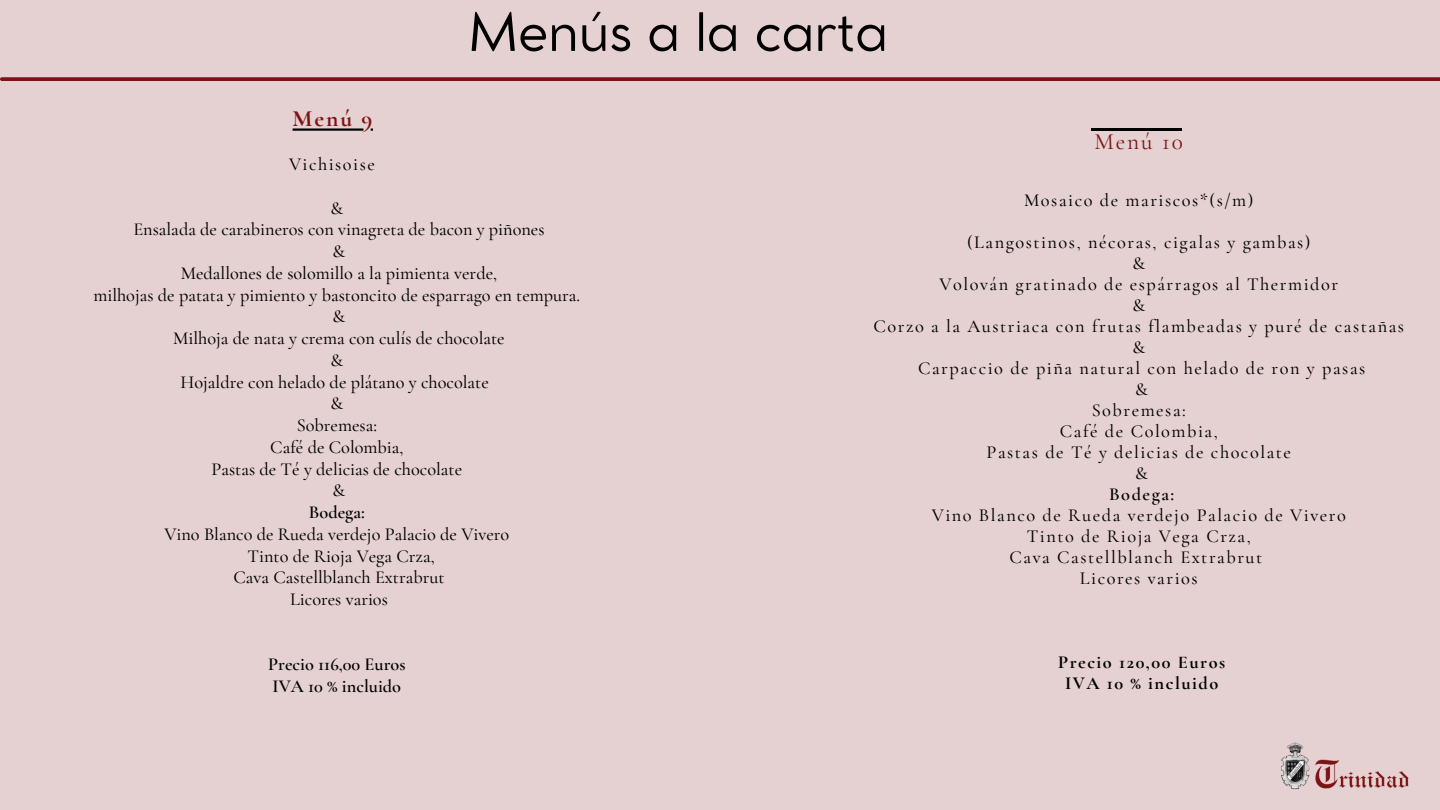
<style>
.page{position:relative;width:1440px;height:810px;background:#e6d1d2}
.page>*{position:absolute;margin:0;border:0;box-sizing:border-box;transform-origin:0 0}
.t1{font:52px "Cocomat Pro";color:#000}
.t2{font:23.3px "Cormorant Garamond";letter-spacing:.085em;color:#7d1315}
.t3{font:700 23.3px "Cormorant Garamond";color:#7d1315}
.t4{font:500 18.3px "Cormorant Garamond";color:#000}
.t5{font:500 18.3px/21px "Cormorant Garamond";letter-spacing:.085em;color:#000;text-align:center}
.t6{font:600 18.3px "Cormorant Garamond";color:#000}
.t7{font:700 18.3px "Cormorant Garamond";letter-spacing:.085em;color:#000}
</style>
<div class="page">
<img style="left:1281px;top:742px;width:128px;height:47px">
<svg style="left:293px;top:128px;width:80px;height:3px"></svg>
<svg style="left:0;top:77px;width:1440px;height:4px;background:#831e20"></svg>
<hr style="left:1091px;top:128px;width:90px;height:3px;background:#000">
<h1 class="t3" style="left:293px;top:105px;width:81px">Menú 9</h1>
<p class="t1" style="left:468px;top:12px;width:421px">Menús a la carta</p>
<h2 class="t2" style="left:1094px;top:128px;width:90px">Menú 10</h2>
<p class="t5" style="left:289px;top:154px;width:87px">Vichisoise</p>
<p class="t4" style="left:330px;top:197px;width:14px">&amp;</p>
<p class="t4" style="left:133px;top:218px;width:413px">Ensalada de carabineros con vinagreta de bacon y piñones</p>
<h3 class="t4" style="left:333px;top:240px;width:14px">&amp;</h3>
<p class="t4" style="left:181px;top:262px;width:318px">Medallones de solomillo a la pimienta verde,</p>
<p class="t4" style="left:94px;top:284px;width:488px">milhojas de patata y pimiento y bastoncito de esparrago en tempura.</p>
<p class="t4" style="left:333px;top:305px;width:14px">&amp;</p>
<p class="t4" style="left:173px;top:327px;width:333px">Milhoja de nata y crema con culís de chocolate</p>
<p class="t4" style="left:330px;top:349px;width:14px">&amp;</p>
<p class="t4" style="left:181px;top:371px;width:310px">Hojaldre con helado de plátano y chocolate</p>
<p class="t4" style="left:330px;top:392px;width:14px">&amp;</p>
<p class="t4" style="left:297px;top:414px;width:82px">Sobremesa:</p>
<p class="t4" style="left:270px;top:436px;width:135px">Café de Colombia,</p>
<p class="t4" style="left:212px;top:458px;width:252px">Pastas de Té y delicias de chocolate</p>
<p class="t4" style="left:333px;top:479px;width:14px">&amp;</p>
<p class="t6" style="left:309px;top:501px;width:58px">Bodega:</p>
<p class="t4" style="left:164px;top:523px;width:347px">Vino Blanco de Rueda verdejo Palacio de Vivero</p>
<p class="t4" style="left:248px;top:545px;width:189px">Tinto de Rioja Vega Crza,</p>
<p class="t4" style="left:233px;top:566px;width:213px">Cava Castellblanch Extrabrut</p>
<p class="t4" style="left:290px;top:588px;width:99px">Licores varios</p>
<p class="t6" style="left:268px;top:653px;width:139px">Precio 116,00 Euros</p>
<p class="t6" style="left:273px;top:675px;width:130px">IVA 10 % incluido</p>
<p class="t5" style="left:1024px;top:190px;width:231px">Mosaico de mariscos*(s/m)</p>
<p class="t5" style="left:967px;top:232px;width:345px">(Langostinos, nécoras, cigalas y gambas)</p>
<p class="t4" style="left:1132px;top:252px;width:14px">&amp;</p>
<p class="t5" style="left:939px;top:274px;width:400px">Volován gratinado de espárragos al Thermidor</p>
<p class="t4" style="left:1132px;top:294px;width:14px">&amp;</p>
<p class="t5" style="left:874px;top:316px;width:532px">Corzo a la Austriaca con frutas flambeadas y puré de castañas &amp;</p>
<p class="t5" style="left:918px;top:358px;width:449px">Carpaccio de piña natural con helado de ron y pasas</p>
<p class="t4" style="left:1135px;top:378px;width:14px">&amp;</p>
<p class="t5" style="left:1092px;top:400px;width:96px">Sobremesa:</p>
<p class="t5" style="left:1060px;top:421px;width:160px">Café de Colombia,</p>
<p class="t5" style="left:987px;top:442px;width:306px">Pastas de Té y delicias de chocolate</p>
<p class="t4" style="left:1135px;top:462px;width:14px">&amp;</p>
<p class="t6" style="left:1109px;top:483px;width:67px">Bodega:</p>
<p class="t5" style="left:932px;top:505px;width:416px">Vino Blanco de Rueda verdejo Palacio de Vivero</p>
<p class="t5" style="left:1027px;top:526px;width:226px">Tinto de Rioja Vega Crza,</p>
<p class="t5" style="left:1009px;top:547px;width:254px">Cava Castellblanch Extrabrut</p>
<p class="t5" style="left:1080px;top:568px;width:119px">Licores varios</p>
<p class="t7" style="left:1058px;top:651px;width:169px">Precio 120,00 Euros</p>
<p class="t7" style="left:1065px;top:672px;width:155px">IVA 10 % incluido</p>
</div>
